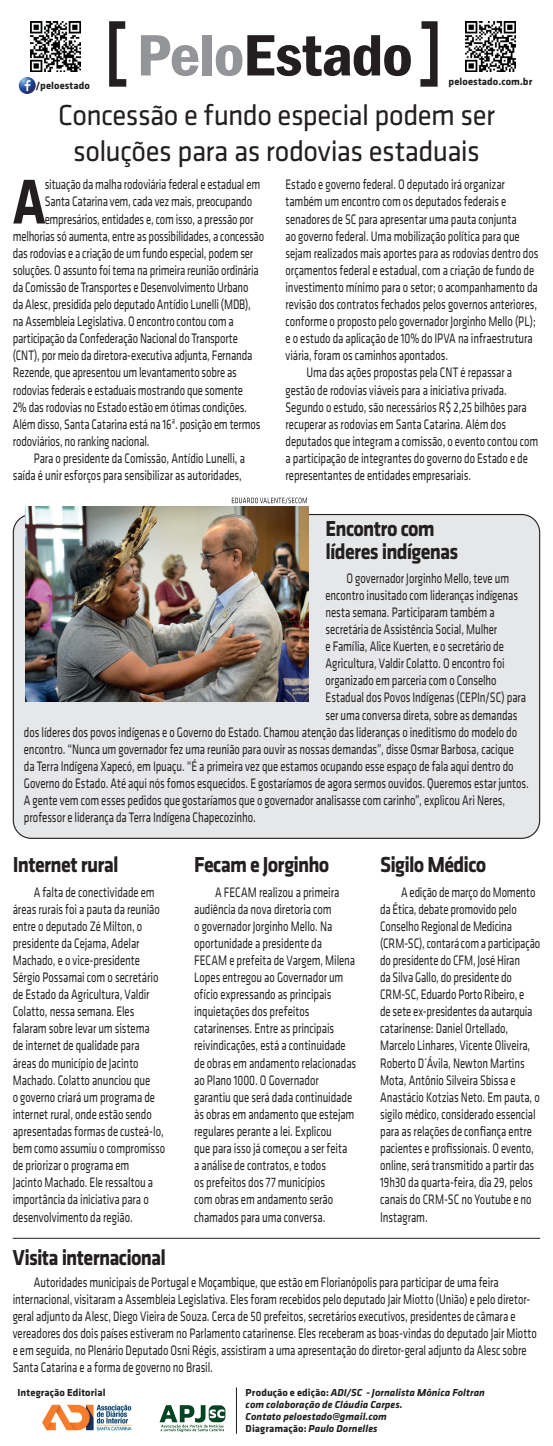
<style>
.page{position:relative;width:553px;height:1446px;background:#fff}
.page>*{position:absolute;margin:0;border:0;box-sizing:border-box;transform-origin:0 0}
.t1{font:700 65.55px "Klavika CH";color:#231f20;scale:.8 1}
.t2{font:600 condensed 60.45px "Franklin Gothic";letter-spacing:-.02em;color:#231f20;scale:1.1 1}
.t3{font:30px/36px "Klavika CH";letter-spacing:-.02em;color:#231f20;text-align:center;scale:.96 1}
.t4{font:700 22.5px/22.5px "Klavika CH";letter-spacing:-.035em;color:#231f20;scale:.9 1}
.t5{font:14.25px/17.1px "Klavika CH";letter-spacing:-.005em;color:#231f20;scale:.75 1}
.t6{font:italic 700 10.5px/12px "Klavika CH";letter-spacing:.005em;color:#231f20}
.t7{font:700 10.5px "Klavika CH";letter-spacing:.01em;color:#231f20}
.s1{color:#939598}
.s2{font-style:normal}
</style>
<div class="page">
<img style="left:42px;top:1404px;width:90px;height:27px">
<hr style="left:236px;top:1387px;width:1px;height:46px;background:#231f20">
<img style="left:30px;top:21px;width:50px;height:50px">
<img style="left:465px;top:21px;width:50px;height:51px">
<img style="left:19px;top:77px;width:17px;height:17px;border-radius:9px">
<img style="left:159px;top:1405px;width:67px;height:28px">
<svg style="left:420px;top:21px;width:18px;height:66px"></svg>
<svg style="left:109px;top:21px;width:18px;height:66px"></svg>
<div style="left:13px;top:514px;width:526px;height:324px;background:#e6e7e9;border-radius:18px"></div>
<hr style="left:13px;top:1238px;width:527px;height:1px;background:#231f20">
<img style="left:26px;top:506px;width:282px;height:195px">
<svg style="left:232px;top:497px;width:75px;height:7px"></svg>
<h2 class="t2" style="left:137px;top:15px;width:252px"><span class="s1">Pelo</span>Estado</h2>
<h3 class="t3" style="left:58px;top:96px;width:456px">Concessão e fundo especial podem ser soluções para as rodovias estaduais</h3>
<p class="t7" style="left:36px;top:78px;width:56px">/peloestado</p>
<p class="t7" style="left:448px;top:74px;width:85px">peloestado.com.br</p>
<h1 class="t1" style="left:13px;top:154px;width:43px">A</h1>
<p class="t5" style="left:45px;top:176px;width:289px">situação da malha rodoviária federal e estadual em</p>
<p class="t5" style="left:45px;top:193px;width:278px">Santa Catarina vem, cada vez mais, preocupando</p>
<p class="t5" style="left:45px;top:210px;width:280px">empresários, entidades e, com isso, a pressão por</p>
<p class="t5" style="left:13px;top:227px;width:337px">melhorias só aumenta, entre as possibilidades, a concessão</p>
<p class="t5" style="left:13px;top:244px;width:322px">das rodovias e a criação de um fundo especial, podem ser</p>
<p class="t5" style="left:13px;top:261px;width:330px">soluções. O assunto foi tema na primeira reunião ordinária</p>
<p class="t5" style="left:13px;top:278px;width:316px">da Comissão de Transportes e Desenvolvimento Urbano</p>
<p class="t5" style="left:13px;top:295px;width:319px">da Alesc, presidida pelo deputado Antídio Lunelli (MDB),</p>
<p class="t5" style="left:13px;top:312px;width:296px">na Assembleia Legislativa. O encontro contou com a</p>
<p class="t5" style="left:13px;top:329px;width:302px">participação da Confederação Nacional do Transporte</p>
<p class="t5" style="left:13px;top:347px;width:321px">(CNT), por meio da diretora-executiva adjunta, Fernanda</p>
<p class="t5" style="left:13px;top:364px;width:300px">Rezende, que apresentou um levantamento sobre as</p>
<p class="t5" style="left:13px;top:381px;width:308px">rodovias federais e estaduais mostrando que somente</p>
<p class="t5" style="left:13px;top:398px;width:314px">2% das rodovias no Estado estão em ótimas condições.</p>
<p class="t5" style="left:13px;top:415px;width:332px">Além disso, Santa Catarina está na 16ª. posição em termos</p>
<p class="t5" style="left:13px;top:432px;width:184px">rodoviários, no ranking nacional.</p>
<p class="t5" style="left:34px;top:449px;width:283px">Para o presidente da Comissão, Antídio Lunelli, a</p>
<p class="t5" style="left:13px;top:466px;width:307px">saída é unir esforços para sensibilizar as autoridades,</p>
<p class="t5" style="left:285px;top:176px;width:294px">Estado e governo federal. O deputado irá organizar</p>
<p class="t5" style="left:285px;top:193px;width:296px">também um encontro com os deputados federais e</p>
<p class="t5" style="left:285px;top:210px;width:310px">senadores de SC para apresentar uma pauta conjunta</p>
<p class="t5" style="left:285px;top:227px;width:314px">ao governo federal. Uma mobilização política para que</p>
<p class="t5" style="left:285px;top:244px;width:339px">sejam realizados mais aportes para as rodovias dentro dos</p>
<p class="t5" style="left:285px;top:261px;width:333px">orçamentos federal e estadual, com a criação de fundo de</p>
<p class="t5" style="left:285px;top:278px;width:338px">investimento mínimo para o setor; o acompanhamento da</p>
<p class="t5" style="left:285px;top:295px;width:337px">revisão dos contratos fechados pelos governos anteriores,</p>
<p class="t5" style="left:285px;top:312px;width:335px">conforme o proposto pelo governador Jorginho Mello (PL);</p>
<p class="t5" style="left:285px;top:329px;width:331px">e o estudo da aplicação de 10% do IPVA na infraestrutura</p>
<p class="t5" style="left:285px;top:347px;width:218px">viária, foram os caminhos apontados.</p>
<p class="t5" style="left:306px;top:364px;width:276px">Uma das ações propostas pela CNT é repassar a</p>
<p class="t5" style="left:285px;top:381px;width:297px">gestão de rodovias viáveis para a iniciativa privada.</p>
<p class="t5" style="left:285px;top:398px;width:323px">Segundo o estudo, são necessários R$ 2,25 bilhões para</p>
<p class="t5" style="left:285px;top:415px;width:296px">recuperar as rodovias em Santa Catarina. Além dos</p>
<p class="t5" style="left:285px;top:432px;width:338px">deputados que integram a comissão, o evento contou com</p>
<p class="t5" style="left:285px;top:449px;width:325px">a participação de integrantes do governo do Estado e de</p>
<p class="t5" style="left:285px;top:466px;width:249px">representantes de entidades empresariais.</p>
<h3 class="t4" style="left:325px;top:517px;width:149px">Encontro com líderes indígenas</h3>
<p class="t5" style="left:346px;top:569px;width:218px">O governador Jorginho Mello, teve um</p>
<p class="t5" style="left:325px;top:586px;width:258px">encontro inusitado com lideranças indígenas</p>
<p class="t5" style="left:325px;top:603px;width:227px">nesta semana. Participaram também a</p>
<p class="t5" style="left:325px;top:620px;width:230px">secretária de Assistência Social, Mulher</p>
<p class="t5" style="left:325px;top:637px;width:239px">e Família, Alice Kuerten, e o secretário de</p>
<p class="t5" style="left:325px;top:654px;width:240px">Agricultura, Valdir Colatto. O encontro foi</p>
<p class="t5" style="left:325px;top:671px;width:230px">organizado em parceria com o Conselho</p>
<p class="t5" style="left:325px;top:689px;width:269px">Estadual dos Povos Indígenas (CEPIn/SC) para</p>
<p class="t5" style="left:325px;top:706px;width:257px">ser uma conversa direta, sobre as demandas</p>
<p class="t5" style="left:24px;top:723px;width:659px">dos líderes dos povos indígenas e o Governo do Estado. Chamou atenção das lideranças o ineditismo do modelo do</p>
<p class="t5" style="left:24px;top:740px;width:655px">encontro. “Nunca um governador fez uma reunião para ouvir as nossas demandas”, disse Osmar Barbosa, cacique</p>
<p class="t5" style="left:24px;top:757px;width:654px">da Terra Indígena Xapecó, em Ipuaçu. “É a primeira vez que estamos ocupando esse espaço de fala aqui dentro do</p>
<p class="t5" style="left:24px;top:774px;width:675px">Governo do Estado. Até aqui nós fomos esquecidos. E gostaríamos de agora sermos ouvidos. Queremos estar juntos.</p>
<p class="t5" style="left:24px;top:791px;width:643px">A gente vem com esses pedidos que gostaríamos que o governador analisasse com carinho”, explicou Ari Neres,</p>
<p class="t5" style="left:24px;top:808px;width:311px">professor e liderança da Terra Indígena Chapecozinho.</p>
<h3 class="t4" style="left:13px;top:852px;width:119px">Internet rural</h3>
<p class="t5" style="left:13px;top:883px;width:205px;text-indent:21px">A falta de conectividade em áreas rurais foi a pauta da reunião entre o deputado Zé Milton, o presidente da Cejama, Adelar<br>Machado, e o vice-presidente<br>Sérgio Possamai com o secretário de Estado da Agricultura, Valdir<br>Colatto, nessa semana. Eles falaram sobre levar um sistema<br>de internet de qualidade para áreas do município de Jacinto<br>Machado. Colatto anunciou que<br>o governo criará um programa de internet rural, onde estão sendo apresentadas formas de custeá-lo, bem como assumiu o compromisso de priorizar o programa em<br>Jacinto Machado. Ele ressaltou a importância da iniciativa para o desenvolvimento da região.</p>
<h3 class="t4" style="left:13px;top:1245px;width:172px">Visita internacional</h3>
<h3 class="t4" style="left:194px;top:852px;width:152px">Fecam e Jorginho</h3>
<p class="t5" style="left:194px;top:883px;width:217px;text-indent:21px">A FECAM realizou a primeira audiência da nova diretoria com<br>o governador Jorginho Mello. Na oportunidade a presidente da<br>FECAM e prefeita de Vargem, Milena<br>Lopes entregou ao Governador um ofício expressando as principais inquietações dos prefeitos catarinenses. Entre as principais reivindicações, está a continuidade de obras em andamento relacionadas ao Plano 1000. O Governador garantiu que será dada continuidade às obras em andamento que estejam regulares perante a lei. Explicou<br>que para isso já começou a ser feita a análise de contratos, e todos<br>os prefeitos dos 77 municípios<br>com obras em andamento serão chamados para uma conversa.</p>
<h3 class="t4" style="left:380px;top:852px;width:120px">Sigilo Médico</h3>
<p class="t5" style="left:380px;top:883px;width:215px;text-indent:21px">A edição de março do Momento da Ética, debate promovido pelo Conselho Regional de Medicina (CRM-SC), contará com a participação do presidente do CFM, José Hiran<br>da Silva Gallo, do presidente do CRM-SC, Eduardo Porto Ribeiro, e<br>de sete ex-presidentes da autarquia catarinense: Daniel Ortellado, Marcelo Linhares, Vicente Oliveira, Roberto D´Ávila, Newton Martins Mota, Antônio Silveira Sbissa e Anastácio Kotzias Neto. Em pauta, o sigilo médico, considerado essencial para as relações de confiança entre pacientes e profissionais. O evento, online, será transmitido a partir das 19h30 da quarta-feira, dia 29, pelos canais do CRM-SC no Youtube e no Instagram.</p>
<p class="t5" style="left:13px;top:1273px;width:700px;text-indent:21px">Autoridades municipais de Portugal e Moçambique, que estão em Florianópolis para participar de uma feira internacional, visitaram a Assembleia Legislativa. Eles foram recebidos pelo deputado Jair Miotto (União) e pelo diretor&shy;geral adjunto da Alesc, Diego Vieira de Souza. Cerca de 50 prefeitos, secretários executivos, presidentes de câmara e vereadores dos dois países estiveram no Parlamento catarinense. Eles receberam as boas-vindas do deputado Jair Miotto e em seguida, no Plenário Deputado Osni Régis, assistiram a uma apresentação do diretor-geral adjunto da Alesc sobre Santa Catarina e a forma de governo no Brasil.</p>
<p class="t7" style="left:18px;top:1385px;width:89px">Integração Editorial</p>
<p class="t6" style="left:246px;top:1386px;width:241px"><span class="s2">Produção e edição:</span> ADI/SC - Jornalista Mônica Foltran com colaboração de Cláudia Carpes.<br>Contato peloestado@gmail.com<br><span class="s2">Diagramação:</span> Paulo Dornelles</p>
</div>
